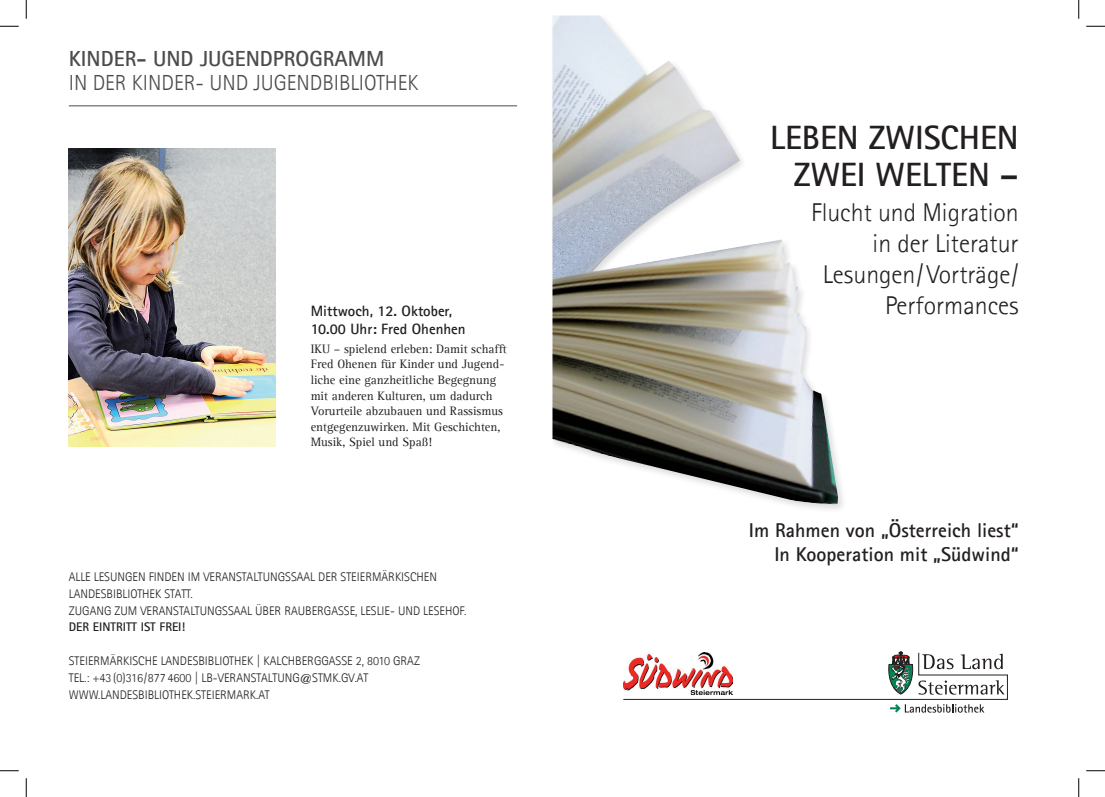
<style>
.page{position:relative;width:1105px;height:797px;background:#fff}
.page>*{position:absolute;margin:0;border:0;box-sizing:border-box;transform-origin:0 0}
.t1{font:700 33.75px/37.5px "Agfa Rotis Sans Serif";color:#231f20;text-align:right}
.t2{font:300 25.75px/30.9px "Agfa Rotis Sans Serif";color:#231f20;text-align:right}
.t3{font:300 21.88px "Agfa Rotis Sans Serif";color:#4b4c4d}
.t4{font:700 21.88px "Agfa Rotis Sans Serif";color:#4b4c4d}
.t5{font:700 20px/24px "Agfa Rotis Sans Serif";color:#231f20;text-align:right}
.t6{font:700 15px/17.5px "Agfa Rotis Sans Serif";color:#231f20}
.t7{font:300 12.5px/16.9px "Agfa Rotis Sans Serif";color:#231f20}
.t8{font:12.5px/15.6px "Agfa Rotis Serif";color:#231f20}
.t9{font:700 12.5px "Agfa Rotis Sans Serif";color:#231f20}
</style>
<div class="page">
<svg style="left:886px;top:651px;width:122px;height:61px"></svg>
<hr style="left:623px;top:699px;width:268px;height:1px;background:#231f20">
<img style="left:552px;top:16px;width:286px;height:491px">
<img style="left:623px;top:653px;width:109px;height:41px">
<hr style="left:69px;top:106px;width:448px;height:1px;background:#4b4c4d">
<img style="left:69px;top:149px;width:206px;height:297px">
<svg style="left:0;top:25px;width:19px;height:2px"></svg>
<svg style="left:1086px;top:25px;width:19px;height:2px"></svg>
<svg style="left:0;top:770px;width:19px;height:1px"></svg>
<svg style="left:1086px;top:770px;width:19px;height:1px"></svg>
<svg style="left:25px;top:0;width:2px;height:19px"></svg>
<svg style="left:25px;top:778px;width:2px;height:19px"></svg>
<svg style="left:1078px;top:0;width:1px;height:19px"></svg>
<svg style="left:1078px;top:778px;width:1px;height:19px"></svg>
<h3 class="t4" style="left:69px;top:45px;width:317px">KINDER- UND JUGENDPROGRAMM</h3>
<h3 class="t3" style="left:69px;top:70px;width:351px">IN DER KINDER- UND JUGENDBIBLIOTHEK</h3>
<p class="t6" style="left:311px;top:302px;width:157px">Mittwoch, 12. Oktober,<br>10.00 Uhr: Fred Ohenhen</p>
<p class="t8" style="left:311px;top:341px;width:198px">IKU – spielend erleben: Damit schafft Fred Ohenen für Kinder und Jugend&shy;liche eine ganzheitliche Begegnung mit anderen Kulturen, um dadurch Vorurteile abzubauen und Rassismus entgegenzuwirken. Mit Geschichten, Musik, Spiel und Spaß!</p>
<p class="t7" style="left:69px;top:568px;width:399px">ALLE LESUNGEN FINDEN IM VERANSTALTUNGSSAAL DER STEIERMÄRKISCHEN<br>LANDESBIBLIOTHEK STATT.<br>ZUGANG ZUM VERANSTALTUNGSSAAL ÜBER RAUBERGASSE, LESLIE- UND LESEHOF.</p>
<p class="t9" style="left:69px;top:619px;width:118px">DER EINTRITT IST FREI!</p>
<p class="t7" style="left:69px;top:652px;width:353px">STEIERMÄRKISCHE LANDESBIBLIOTHEK | KALCHBERGGASSE 2, 8010 GRAZ<br>TEL.: +43 (0)316/877 4600 | LB-VERANSTALTUNG@STMK.GV.AT<br>WWW.LANDESBIBLIOTHEK.STEIERMARK.AT</p>
<h1 class="t1" style="left:770px;top:118px;width:250px">LEBEN ZWISCHEN<br>ZWEI WELTEN –</h1>
<h2 class="t2" style="left:811px;top:197px;width:209px">Flucht und Migration in der Literatur<br>Lesungen/ Vorträge/<br>Performances</h2>
<h3 class="t5" style="left:749px;top:518px;width:271px">Im Rahmen von „Österreich liest“<br>In Kooperation mit „Südwind“</h3>
</div>
